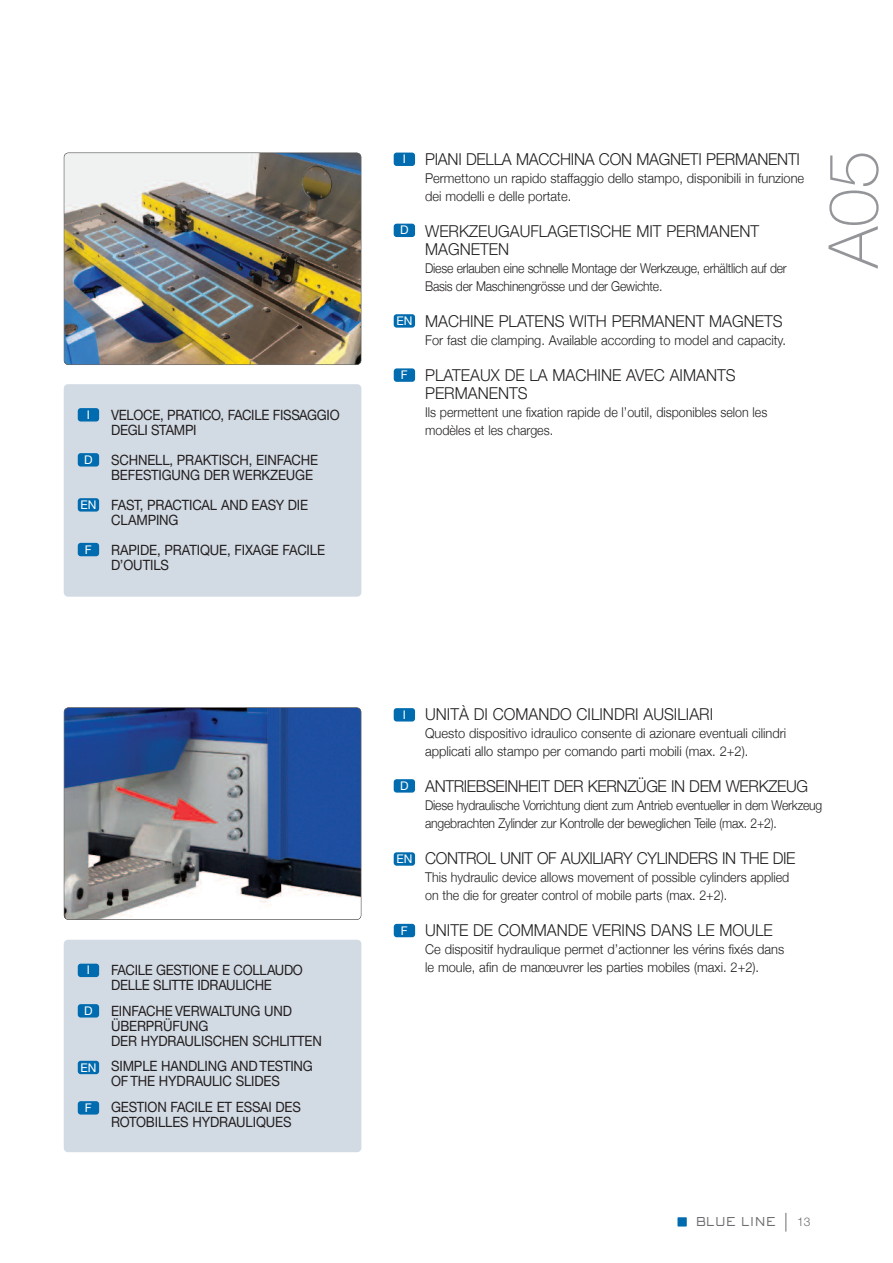
<style>
.page{position:relative;width:893px;height:1263px;background:#fff}
.page>*{position:absolute;margin:0;border:0;box-sizing:border-box;transform-origin:0 0}
.t1{font:100 69px "Helvetica Neue LT";color:#939598}
.t2{font:300 16.5px/18px "Helvetica Neue CE";color:#231f20;scale:.95 1}
.t3{font:300 16.5px "Helvetica Neue CE";letter-spacing:-.02em;color:#231f20;scale:.95 1}
.t4{font:14.25px/15px "Helvetica Neue CE";letter-spacing:-.01em;color:#231f20;scale:.92 1}
.t5{font:300 13.5px/18px "Helvetica Neue";color:#231f20;scale:.95 1}
.t6{font:300 13.5px/18px "Helvetica Neue";color:#231f20;scale:.9 1}
.t7{font:300 13.5px/18px "Helvetica Neue";color:#231f20;scale:.92 1}
.t8{font:12px "Helvetica Neue CE";color:#fff}
.t9{font:12px "AT Sackers Square Gothic";color:#6c6d70}
.t10{font:300 12px "Helvetica Neue LT";color:#6c6d70}
</style>
<div class="page">
<div style="left:64px;top:384px;width:297px;height:213px;background:#d2dae3;border-radius:4px"></div>
<div style="left:78px;top:408px;width:21px;height:13px;background:#006caf;border-radius:3px"></div>
<div style="left:78px;top:453px;width:21px;height:13px;background:#006caf;border-radius:3px"></div>
<div style="left:78px;top:498px;width:21px;height:14px;background:#006caf;border-radius:3px"></div>
<div style="left:78px;top:543px;width:21px;height:13px;background:#006caf;border-radius:3px"></div>
<div style="left:394px;top:153px;width:21px;height:13px;background:#006caf;border-radius:3px"></div>
<div style="left:394px;top:224px;width:21px;height:13px;background:#006caf;border-radius:3px"></div>
<div style="left:394px;top:314px;width:21px;height:14px;background:#006caf;border-radius:3px"></div>
<div style="left:394px;top:368px;width:21px;height:14px;background:#006caf;border-radius:3px"></div>
<div style="left:677px;top:1217px;width:10px;height:9px;background:#006caf"></div>
<svg style="left:786px;top:1213px;width:1px;height:18px"></svg>
<div style="left:64px;top:940px;width:297px;height:212px;background:#d2dae3;border-radius:4px"></div>
<div style="left:78px;top:964px;width:21px;height:13px;background:#006caf;border-radius:3px"></div>
<div style="left:78px;top:1004px;width:21px;height:13px;background:#006caf;border-radius:3px"></div>
<div style="left:78px;top:1061px;width:21px;height:13px;background:#006caf;border-radius:3px"></div>
<div style="left:78px;top:1101px;width:21px;height:13px;background:#006caf;border-radius:3px"></div>
<img style="left:64px;top:708px;width:297px;height:211px;border-radius:4px">
<div style="left:64px;top:707px;width:297px;height:213px;border:1px solid #231f20;border-radius:5px"></div>
<div style="left:394px;top:708px;width:21px;height:13px;background:#006caf;border-radius:3px"></div>
<div style="left:394px;top:779px;width:21px;height:13px;background:#006caf;border-radius:3px"></div>
<div style="left:394px;top:852px;width:21px;height:14px;background:#006caf;border-radius:3px"></div>
<div style="left:394px;top:924px;width:21px;height:13px;background:#006caf;border-radius:3px"></div>
<img style="left:64px;top:153px;width:297px;height:212px;border-radius:4px">
<div style="left:64px;top:153px;width:297px;height:212px;border:1px solid #231f20;border-radius:5px"></div>
<p class="t8" style="left:87px;top:410px;width:5px">I</p>
<p class="t8" style="left:84px;top:455px;width:10px">D</p>
<p class="t8" style="left:80px;top:500px;width:17px">EN</p>
<p class="t8" style="left:85px;top:545px;width:8px">F</p>
<p class="t4" style="left:111px;top:409px;width:250px">VELOCE, PRATICO, FACILE FISSAGGIO<br>DEGLI STAMPI</p>
<p class="t4" style="left:111px;top:454px;width:227px">SCHNELL, PRAKTISCH, EINFACHE<br>BEFESTIGUNG DER WERKZEUGE</p>
<p class="t4" style="left:111px;top:499px;width:216px">FAST, PRACTICAL AND EASY DIE<br>CLAMPING</p>
<p class="t4" style="left:111px;top:544px;width:234px">RAPIDE, PRATIQUE, FIXAGE FACILE<br>D’OUTILS</p>
<p class="t8" style="left:87px;top:966px;width:5px">I</p>
<p class="t8" style="left:84px;top:1006px;width:10px">D</p>
<p class="t8" style="left:80px;top:1063px;width:17px">EN</p>
<p class="t8" style="left:85px;top:1103px;width:8px">F</p>
<p class="t4" style="left:111px;top:964px;width:210px">FACILE GESTIONE E COLLAUDO<br>DELLE SLITTE IDRAULICHE</p>
<p class="t4" style="left:111px;top:1005px;width:231px">EINFACHE VERWALTUNG UND<br>ÜBERPRÜFUNG<br>DER HYDRAULISCHEN SCHLITTEN</p>
<p class="t4" style="left:111px;top:1060px;width:221px">SIMPLE HANDLING AND TESTING<br>OF THE HYDRAULIC SLIDES</p>
<p class="t4" style="left:111px;top:1101px;width:208px">GESTION FACILE ET ESSAI DES<br>ROTOBILLES HYDRAULIQUES</p>
<p class="t8" style="left:403px;top:155px;width:5px">I</p>
<p class="t8" style="left:400px;top:226px;width:10px">D</p>
<p class="t8" style="left:396px;top:316px;width:17px">EN</p>
<p class="t8" style="left:401px;top:371px;width:8px">F</p>
<p class="t2" style="left:425px;top:151px;width:396px">PIANI DELLA MACCHINA CON MAGNETI PERMANENTI</p>
<p class="t5" style="left:425px;top:168px;width:401px">Permettono un rapido staffaggio dello stampo, disponibili in funzione dei modelli e delle portate.</p>
<p class="t2" style="left:425px;top:223px;width:353px">WERKZEUGAUFLAGETISCHE MIT PERMANENT<br>MAGNETEN</p>
<p class="t6" style="left:425px;top:258px;width:403px">Diese erlauben eine schnelle Montage der werkzeuge, erhältlich auf der<br>Basis der Maschinengrösse und der gewichte.</p>
<p class="t2" style="left:425px;top:313px;width:378px">MACHINE PLATENS WITH PERMANENT MAGNETS</p>
<p class="t5" style="left:425px;top:330px;width:381px">for fast die clamping. available according to model and capacity.</p>
<p class="t2" style="left:425px;top:367px;width:328px">PLATEAUX DE LA MACHINE AVEC AIMANTS<br>PERMANENTS</p>
<p class="t7" style="left:425px;top:402px;width:373px">Ils permettent une fixation rapide de l’outil, disponibles selon les modèles et les charges.</p>
<h1 class="t1" style="left:828px;top:268px;width:119px;rotate:-90deg">A05</h1>
<p class="t8" style="left:403px;top:710px;width:5px">I</p>
<p class="t8" style="left:400px;top:781px;width:10px">D</p>
<p class="t8" style="left:396px;top:854px;width:17px">EN</p>
<p class="t8" style="left:401px;top:926px;width:8px">F</p>
<p class="t2" style="left:425px;top:707px;width:305px">UNITÀ DI COMANDO CILINDRI AUSILIARI</p>
<p class="t5" style="left:425px;top:724px;width:381px">questo dispositivo idraulico consente di azionare eventuali cilindri applicati allo stampo per comando parti mobili (max. 2+2).</p>
<p class="t3" style="left:425px;top:780px;width:405px">ANTRIEBSEINHEIT DER KERNZÜGE IN DEM WERKZEUG</p>
<p class="t6" style="left:425px;top:796px;width:443px">Diese hydraulische vorrichtung dient zum antrieb eventueller in dem werkzeug angebrachten zylinder zur kontrolle der beweglichen teile (max. 2+2).</p>
<p class="t3" style="left:425px;top:852px;width:391px">CONTROL UNIT OF AUXILIARY CYLINDERS IN THE DIE</p>
<p class="t7" style="left:425px;top:868px;width:397px">this hydraulic device allows movement of possible cylinders applied on the die for greater control of mobile parts (max. 2+2).</p>
<p class="t2" style="left:425px;top:923px;width:367px">UNITE DE COMMANDE VERINS DANS LE MOULE</p>
<p class="t5" style="left:425px;top:940px;width:380px">Ce dispositif hydraulique permet d’actionner les vérins fixés dans le moule, afin de manœuvrer les parties mobiles (maxi. 2+2).</p>
<p class="t9" style="left:696px;top:1217px;width:82px">BLUE LINE</p>
<p class="t10" style="left:797px;top:1217px;width:15px">13</p>
</div>
